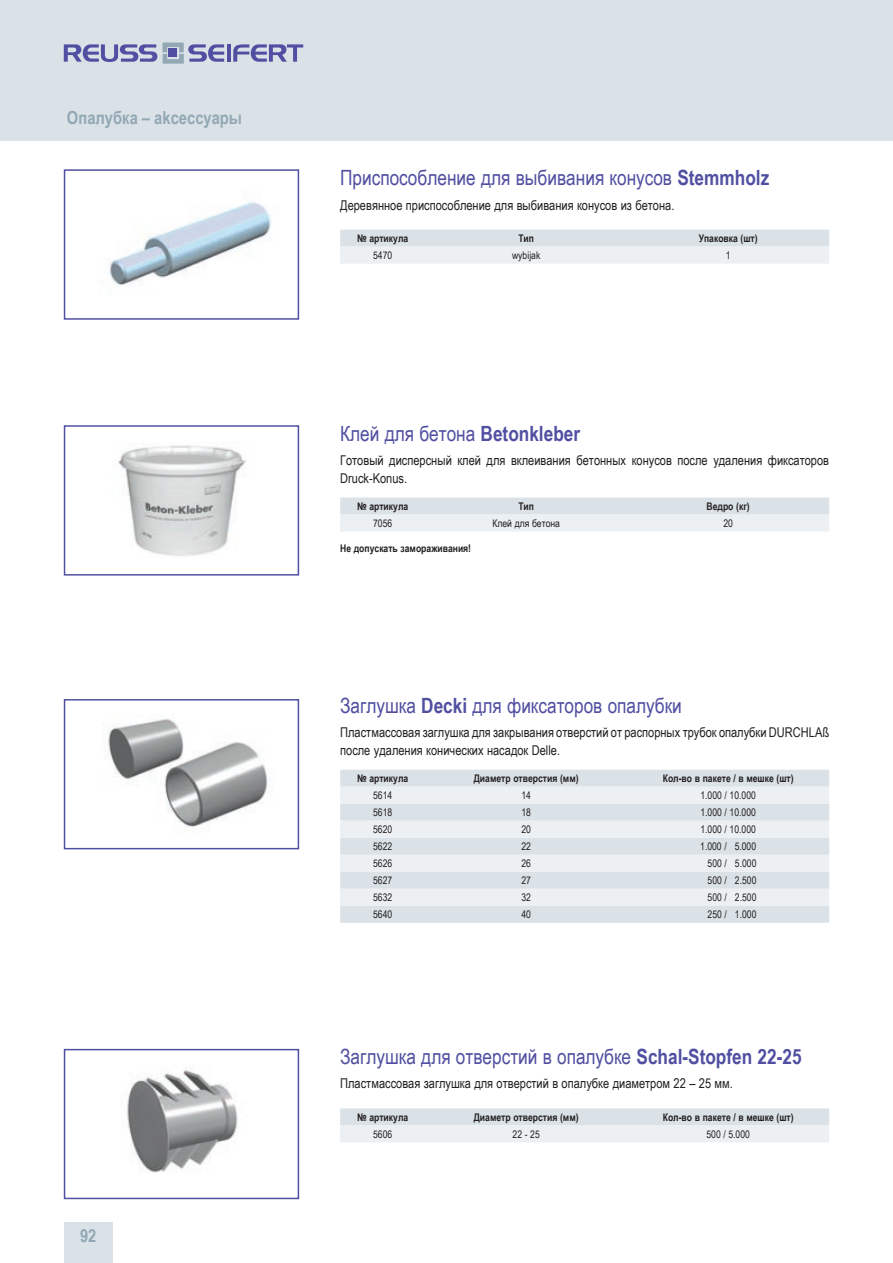
<style>
.page{position:relative;width:893px;height:1263px;background:#fff}
.page>*{position:absolute;margin:0;border:0;box-sizing:border-box;transform-origin:0 0}
.t1{font:21px "Arial Narrow";color:#504fa1}
.t2{font:700 18px "Arial Narrow";color:#92a8b4}
.t3{font:13.5px/18px "Arial Narrow";color:#231f20}
.t4{font:10.5px "Arial Narrow";color:#231f20}
.t5{font:700 10.5px "Arial Narrow";color:#231f20}
.s1{font-weight:700}
</style>
<div class="page">
<div style="left:0;top:0;width:893px;height:140px;background:#dae2e7"></div>
<div style="left:64px;top:1222px;width:49px;height:41px;background:#dae2e7"></div>
<svg style="left:64px;top:44px;width:93px;height:18px"></svg>
<hr style="left:227px;top:44px;width:4px;height:18px;background:#504fa1">
<svg style="left:233px;top:44px;width:70px;height:18px"></svg>
<svg style="left:163px;top:43px;width:61px;height:21px"></svg>
<div style="left:169px;top:49px;width:8px;height:8px;background:#504fa1"></div>
<svg style="left:340px;top:230px;width:489px;height:34px;background:#e3e9ed"></svg>
<img style="left:109px;top:201px;width:162px;height:85px">
<div style="left:64px;top:169px;width:235px;height:151px;border:2px solid #504fa1"></div>
<svg style="left:340px;top:497px;width:489px;height:34px;background:#e3e9ed"></svg>
<img style="left:118px;top:445px;width:129px;height:112px">
<div style="left:64px;top:425px;width:235px;height:151px;border:2px solid #504fa1"></div>
<img style="left:127px;top:1068px;width:111px;height:105px">
<div style="left:64px;top:1049px;width:235px;height:150px;border:2px solid #504fa1"></div>
<svg style="left:340px;top:1108px;width:489px;height:34px;background:#e3e9ed"></svg>
<div style="left:340px;top:770px;width:489px;height:153px;background:#dae2e7"></div>
<svg style="left:340px;top:787px;width:489px;height:119px;background:#e4eaee"></svg>
<img style="left:103px;top:718px;width:165px;height:110px">
<div style="left:64px;top:699px;width:235px;height:150px;border:2px solid #504fa1"></div>
<h2 class="t2" style="left:67px;top:104px;width:177px">Опалубка – аkсессуары</h2>
<h2 class="t2" style="left:80px;top:1222px;width:18px">92</h2>
<h1 class="t1" style="left:340px;top:163px;width:431px">Приспособление для выбивания конусов <span class="s1">Stemmholz</span></h1>
<p class="t3" style="left:340px;top:195px;width:336px">Деревянное приспособление для выбивания конусов из бетона.</p>
<p class="t5" style="left:357px;top:230px;width:53px">№ артикула</p>
<p class="t5" style="left:518px;top:230px;width:17px">Тип</p>
<p class="t5" style="left:699px;top:230px;width:61px">Упаковка (шт)</p>
<p class="t4" style="left:373px;top:248px;width:21px">5470</p>
<p class="t4" style="left:512px;top:248px;width:30px">wybijak</p>
<p class="t4" style="left:726px;top:248px;width:6px">1</p>
<h1 class="t1" style="left:340px;top:418px;width:241px">Клей для бетона <span class="s1">Betonkleber</span></h1>
<p class="t3" style="left:340px;top:451px;width:490px">Готовый дисперсный клей для вклеивания бетонных конусов после удаления фиксаторов<br>Druck-Konus.</p>
<p class="t5" style="left:357px;top:498px;width:53px">№ артикула</p>
<p class="t5" style="left:518px;top:498px;width:17px">Тип</p>
<p class="t5" style="left:707px;top:498px;width:45px">Ведро (кг)</p>
<p class="t4" style="left:373px;top:515px;width:21px">7056</p>
<p class="t4" style="left:492px;top:515px;width:69px">Клей для бетона</p>
<p class="t4" style="left:723px;top:515px;width:11px">20</p>
<p class="t5" style="left:340px;top:541px;width:132px">Не допускать замораживания!</p>
<h1 class="t1" style="left:340px;top:690px;width:343px">Заглушка <span class="s1">Decki</span> для фиксаторов опалубки</h1>
<p class="t3" style="left:340px;top:723px;width:490px">Пластмассовая заглушка для закрывания отверстий от распорных трубок опалубки DURCHLAß после удаления конических насадок Delle.</p>
<p class="t5" style="left:357px;top:770px;width:53px">№ артикула</p>
<p class="t5" style="left:474px;top:770px;width:106px">Диаметр отверстия (мм)</p>
<p class="t5" style="left:663px;top:770px;width:132px">Кол-во в пакете / в мешке (шт)</p>
<p class="t4" style="left:373px;top:788px;width:21px">5614</p>
<p class="t4" style="left:521px;top:788px;width:11px">14</p>
<p class="t4" style="left:700px;top:788px;width:57px">1.000 / 10.000</p>
<p class="t4" style="left:373px;top:805px;width:21px">5618</p>
<p class="t4" style="left:521px;top:805px;width:11px">18</p>
<p class="t4" style="left:700px;top:805px;width:57px">1.000 / 10.000</p>
<p class="t4" style="left:373px;top:822px;width:21px">5620</p>
<p class="t4" style="left:521px;top:822px;width:11px">20</p>
<p class="t4" style="left:700px;top:822px;width:57px">1.000 / 10.000</p>
<p class="t4" style="left:373px;top:839px;width:21px">5622</p>
<p class="t4" style="left:521px;top:839px;width:11px">22</p>
<p class="t4" style="left:700px;top:839px;width:58px">1.000 / 5.000</p>
<p class="t4" style="left:373px;top:856px;width:21px">5626</p>
<p class="t4" style="left:521px;top:856px;width:11px">26</p>
<p class="t4" style="left:708px;top:856px;width:50px">500 / 5.000</p>
<p class="t4" style="left:373px;top:873px;width:21px">5627</p>
<p class="t4" style="left:521px;top:873px;width:11px">27</p>
<p class="t4" style="left:708px;top:873px;width:50px">500 / 2.500</p>
<p class="t4" style="left:373px;top:890px;width:21px">5632</p>
<p class="t4" style="left:521px;top:890px;width:11px">32</p>
<p class="t4" style="left:708px;top:890px;width:50px">500 / 2.500</p>
<p class="t4" style="left:373px;top:907px;width:21px">5640</p>
<p class="t4" style="left:521px;top:907px;width:11px">40</p>
<p class="t4" style="left:708px;top:907px;width:50px">250 / 1.000</p>
<h1 class="t1" style="left:340px;top:1041px;width:463px">Заглушка для отверстий в опалубке <span class="s1">Schal-Stopfen 22-25</span></h1>
<p class="t3" style="left:340px;top:1074px;width:394px">Пластмассовая заглушка для отверстий в опалубке диаметром 22 – 25 мм.</p>
<p class="t5" style="left:357px;top:1109px;width:53px">№ артикула</p>
<p class="t5" style="left:474px;top:1109px;width:106px">Диаметр отверстия (мм)</p>
<p class="t5" style="left:663px;top:1109px;width:132px">Кол-во в пакете / в мешке (шт)</p>
<p class="t4" style="left:373px;top:1126px;width:21px">5606</p>
<p class="t4" style="left:513px;top:1126px;width:29px">22 - 25</p>
<p class="t4" style="left:706px;top:1126px;width:45px">500 / 5.000</p>
</div>
